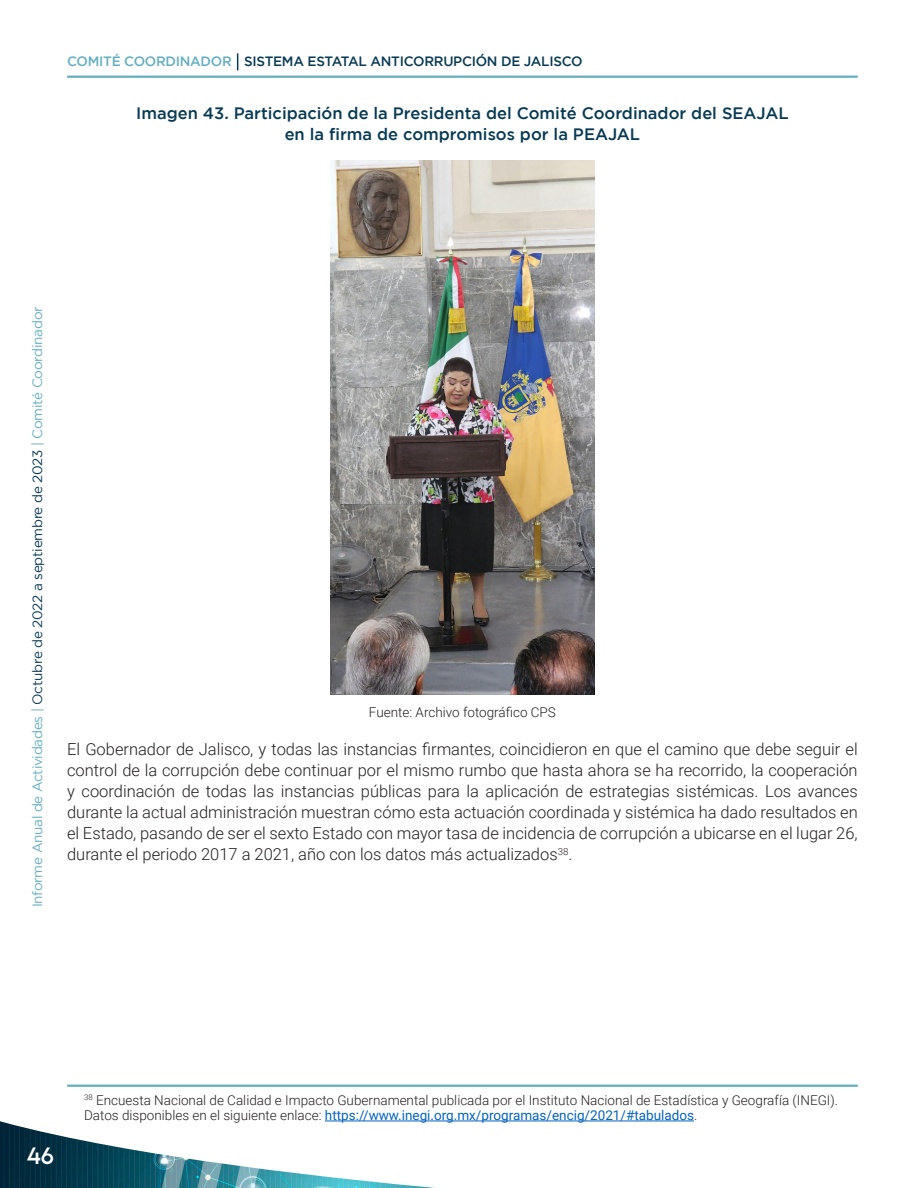
<style>
.page{position:relative;width:918px;height:1188px;background:#fff}
.page>*{position:absolute;margin:0;border:0;box-sizing:border-box;transform-origin:0 0}
.t1{font:21px "LEMONMILK";color:#fff}
.Texto{font:300 16.5px/21px "Roboto";color:#231f20;text-align:justify}
.Título_Tabla{font:italic 500 16.5px/21px "Gotham";color:#073a54;text-align:center}
.Pie_de_Página{font:300 13.5px/15px "Roboto";color:#231f20}
.t2{font:13.5px "Gotham";letter-spacing:-.02em;color:#63aec1}
.t3{font:italic 500 13.5px "Gotham";letter-spacing:-.02em;color:#073a54}
.Fuente{font:300 13.5px "Roboto";color:#231f20}
.s1{color:#63aec1}
.s2{color:#073a54}
.s3{font-weight:400;color:#0563c1}
</style>
<div class="page">
<img style="left:0;top:1120px;width:694px;height:68px">
<svg style="left:237px;top:53px;width:1px;height:17px"></svg>
<hr style="left:67px;top:76px;width:791px;height:2px;background:#63aec1">
<img style="left:330px;top:160px;width:265px;height:535px">
<hr style="left:67px;top:1085px;width:791px;height:2px;background:#63aec1">
<hr style="left:325px;top:1121px;width:369px;height:1px;background:#0563c1">
<p class="t3" style="left:67px;top:54px;width:517px"><span class="s1">COMITÉ COORDINADOR</span> SISTEMA ESTATAL ANTICORRUPCIÓN DE JALISCO</p>
<p class="Título_Tabla" style="left:136px;top:103px;width:654px">Imagen 43. Participación de la Presidenta del Comité Coordinador del SEAJAL en la firma de compromisos por la PEAJAL</p>
<p class="t2" style="left:30px;top:907px;width:602px;rotate:-90deg">Informe Anual de Actividades | <span class="s2">Octubre de 2022 a septiembre de 2023</span> | Comité Coordinador</p>
<p class="Fuente" style="left:369px;top:703px;width:189px">Fuente: Archivo fotográfico CPS</p>
<p class="Texto" style="left:67px;top:738px;width:792px">El Gobernador de Jalisco, y todas las instancias firmantes, coincidieron en que el camino que debe seguir el control de la corrupción debe continuar por el mismo rumbo que hasta ahora se ha recorrido, la cooperación y coordinación de todas las instancias públicas para la aplicación de estrategias sistémicas. Los avances durante la actual administración muestran cómo esta actuación coordinada y sistémica ha dado resultados en el Estado, pasando de ser el sexto Estado con mayor tasa de incidencia de corrupción a ubicarse en el lugar 26, durante el periodo 2017 a 2021, año con los datos más actualizados<sup>38</sup>.</p>
<p class="t1" style="left:27px;top:1142px;width:29px">46</p>
<p class="Pie_de_Página" style="left:84px;top:1092px;width:756px"><sup>38</sup> Encuesta Nacional de Calidad e Impacto Gubernamental publicada por el Instituto Nacional de Estadística y Geografía (INEGI).<br>Datos disponibles en el siguiente enlace: <span class="s3">https://www.inegi.org.mx/programas/encig/2021/#tabulados</span>.</p>
</div>
